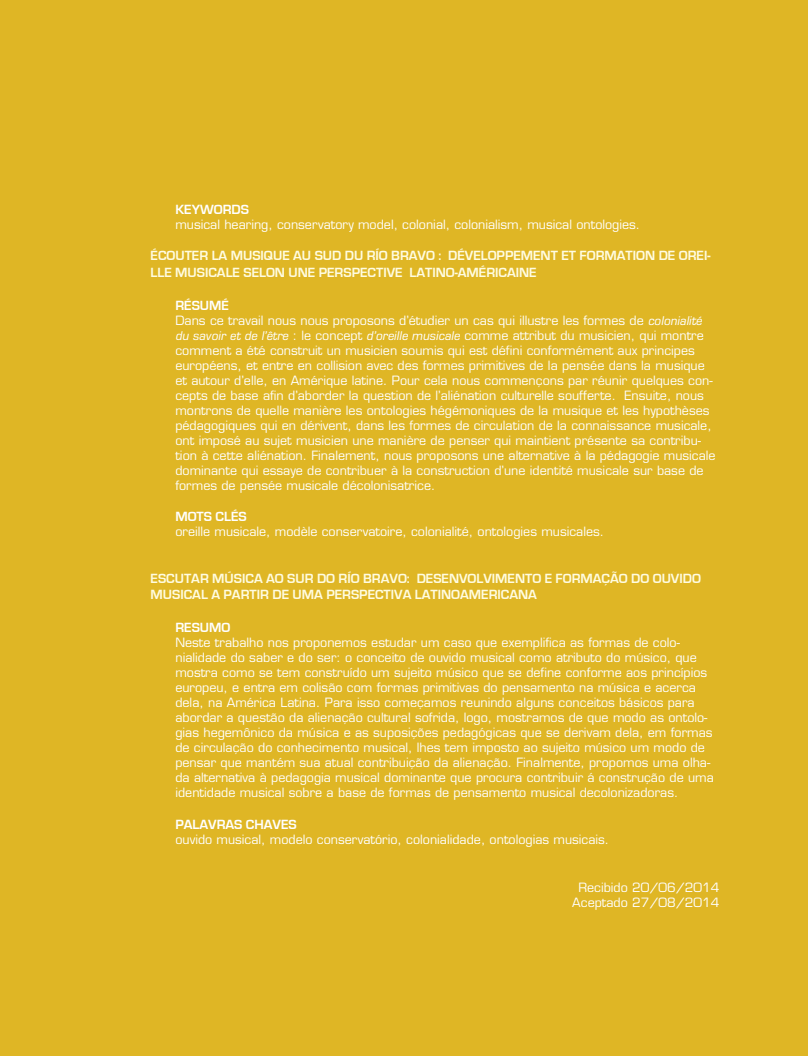
<style>
.page{position:relative;width:808px;height:1056px;background:#dfb625}
.page>*{position:absolute;margin:0;border:0;box-sizing:border-box;transform-origin:0 0}
.t1{font:700 13.75px "Eurostile";color:#fffce1}
.t2{font:700 13.75px "Eurostile";color:#fff}
.t3{font:12.5px/15px "Eurostile";color:#fff}
.s1{font-family:"Eurostile BQ";font-style:italic}
</style>
<div class="page">
<p class="t2" style="left:175px;top:202px;width:48px">KEYWORDS</p>
<p class="t3" style="left:175px;top:217px;width:466px">musical hearing, conservatory model, colonial, colonialism, musical ontologies.</p>
<p class="t1" style="left:151px;top:248px;width:324px">ÉCOUTER LA MUSIQUE AU SUD DU RÍO BRAVO : DÉVELOPPEMENT</p>
<p class="t1" style="left:561px;top:248px;width:35px">ET FORMATION</p>
<p class="t1" style="left:659px;top:248px;width:28px">DE OREI</p>
<p class="t1" style="left:707px;top:248px;width:5px">-</p>
<p class="t1" style="left:151px;top:265px;width:8px">LLE</p>
<p class="t1" style="left:175px;top:265px;width:9px">MUSICALE</p>
<p class="t1" style="left:243px;top:265px;width:10px">SELON</p>
<p class="t1" style="left:289px;top:265px;width:10px">UNE</p>
<p class="t1" style="left:319px;top:265px;width:9px">PERSPECTIVE</p>
<p class="t1" style="left:409px;top:265px;width:9px">LATINO</p>
<p class="t1" style="left:455px;top:265px;width:40px">-AMÉRICAINE</p>
<p class="t2" style="left:175px;top:298px;width:27px">RÉSUM</p>
<p class="t2" style="left:221px;top:298px;width:9px">É</p>
<p class="t3" style="left:175px;top:313px;width:542px">Dans ce travail nous nous proposons d’étudier un cas qui illustre les formes de <span class="s1">colonialité du savoir et de l’être</span> : le concept <span class="s1">d’oreille musicale</span> comme attribut du musicien, qui montre comment a été construit un musicien soumis qui est défini conformément aux principes européens, et entre en collision avec des formes primitives de la pensée dans la musique et autour d’elle, en Amérique latine. Pour cela nous commençons par réunir quelques con&shy;cepts de base afin d’aborder la question de l’aliénation culturelle soufferte. Ensuite, nous montrons de quelle manière les ontologies hégémoniques de la musique et les hypothèses pédagogiques qui en dérivent, dans les formes de circulation de la connaissance musicale, ont imposé au sujet musicien une manière de penser qui maintient présente sa contribu&shy;tion à cette aliénation. Finalement, nous proposons une alternative à la pédagogie musicale dominante qui essaye de contribuer à la construction d’une identité musicale sur base de formes de pensée musicale décolonisatrice.</p>
<p class="t2" style="left:175px;top:509px;width:22px">MOTS</p>
<p class="t2" style="left:216px;top:509px;width:31px">CLÉS</p>
<p class="t3" style="left:175px;top:524px;width:430px">oreille musicale, modèle conservatoire, colonialité, ontologies musicales.</p>
<p class="t1" style="left:151px;top:571px;width:285px">ESCUTAR MÚSICA AO SUR DO RÍO BRAVO: DESENVOLVIMENTO</p>
<p class="t1" style="left:545px;top:571px;width:29px">E FORMAÇÃO</p>
<p class="t1" style="left:631px;top:571px;width:31px">DO OUVIDO</p>
<p class="t1" style="left:151px;top:587px;width:10px">MUSICAL</p>
<p class="t1" style="left:211px;top:587px;width:21px">A PARTIR</p>
<p class="t1" style="left:272px;top:587px;width:31px">DE UMA</p>
<p class="t1" style="left:326px;top:587px;width:9px">PERSPECTIVA</p>
<p class="t1" style="left:415px;top:587px;width:10px">LATINOAMERICANA</p>
<p class="t2" style="left:175px;top:620px;width:19px">RESUMO</p>
<p class="t3" style="left:175px;top:635px;width:540px">Neste trabalho nos proponemos estudar um caso que exemplifica as formas de colo&shy;nialidade do saber e do ser: o conceito de ouvido musical como atributo do músico, que mostra como se tem construído um sujeito músico que se define conforme aos princípios europeu, e entra em colisão com formas primitivas do pensamento na música e acerca dela, na América Latina. Para isso começamos reunindo alguns conceitos básicos para abordar a questão da alienação cultural sofrida, logo, mostramos de que modo as ontolo&shy;gias hegemônico da música e as suposições pedagógicas que se derivam dela, em formas de circulação do conhecimento musical, lhes tem imposto ao sujeito músico um modo de pensar que mantém sua atual contribuição da alienação. Finalmente, propomos uma olha&shy;da alternativa à pedagogia musical dominante que procura contribuir á construção de uma identidade musical sobre a base de formas de pensamento musical decolonizadoras.</p>
<p class="t2" style="left:175px;top:817px;width:18px">PALAVRAS</p>
<p class="t2" style="left:246px;top:817px;width:28px">CHAVES</p>
<p class="t3" style="left:175px;top:832px;width:435px">ouvido musical, modelo conservatório, colonialidade, ontologias musicais.</p>
<p class="t3" style="left:572px;top:880px;width:149px;text-align:center">Recibido 20/06/2014<br>Aceptado 27/08/2014</p>
</div>
